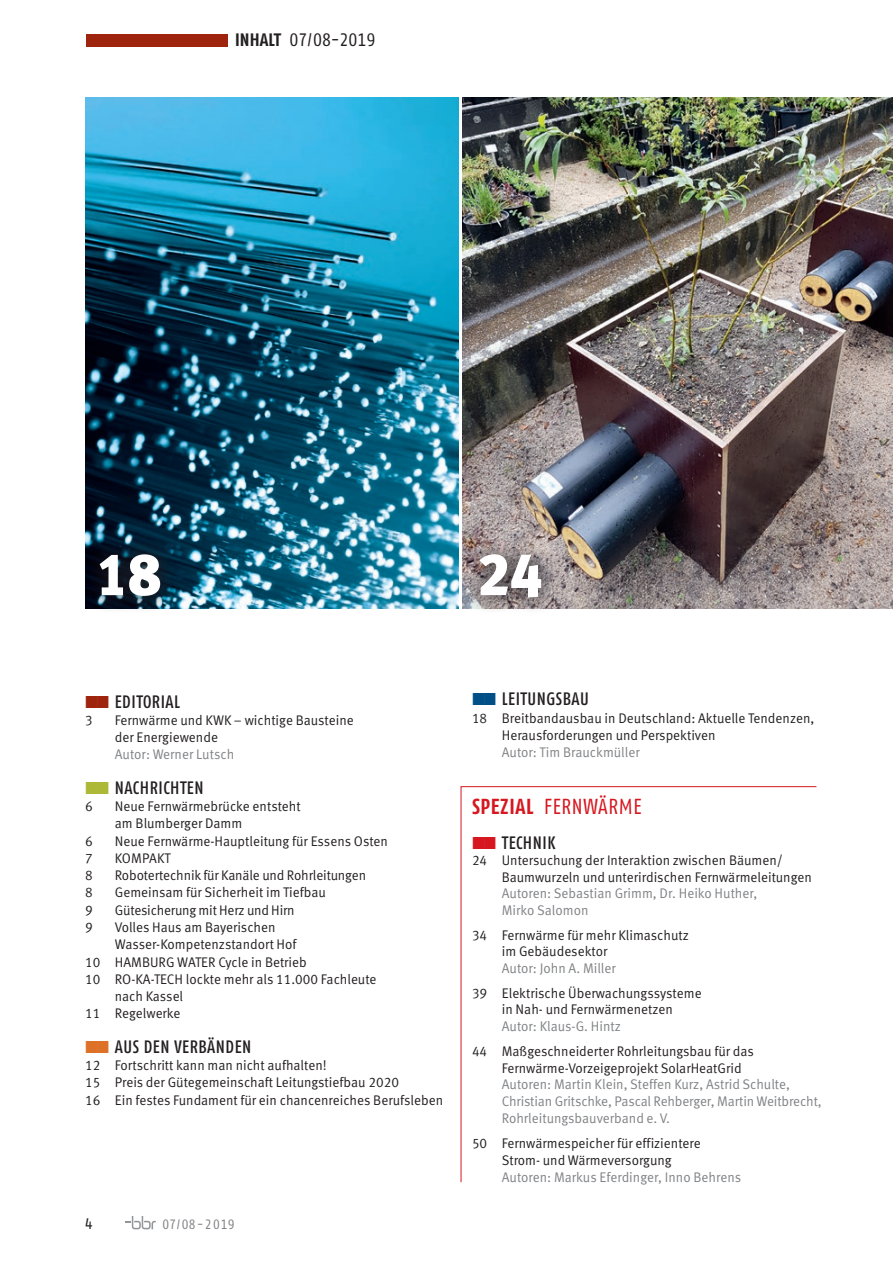
<style>
.page{position:relative;width:893px;height:1263px;background:#fff}
.page>*{position:absolute;margin:0;border:0;box-sizing:border-box;transform-origin:0 0}
.t1{font:900 59.55px "Meta OT";color:#fff;scale:.96 1}
.t2{font:condensed 21.75px "Fago OT";letter-spacing:.03em;color:#d7171f;scale:.96 1}
.t3{font:500 condensed 18px "Fago OT";letter-spacing:.03em;color:#231f20;scale:.96 1}
.t4{font:condensed 18px "Fago OT";color:#231f20}
.t5{font:condensed 15.3px "Fago OT";color:#231f20}
.t6{font:13.95px/17.2px "Meta OT Norm";color:#231f20;scale:.96 1}
.t7{font:13.95px/16.8px "Meta OT Norm";color:#808285;scale:.96 1}
.t8{font:condensed 13.5px "Fago OT";letter-spacing:.03em;color:#808285}
.s1{font-weight:700}
</style>
<div class="page">
<div style="left:86px;top:34px;width:141px;height:12px;background:#9e240d"></div>
<svg style="left:125px;top:1216px;width:31px;height:13px"></svg>
<img style="left:85px;top:98px;width:374px;height:510px">
<img style="left:463px;top:98px;width:430px;height:510px">
<svg style="left:463px;top:536px;width:96px;height:73px;background:#8b8081"></svg>
<svg style="left:460px;top:786px;width:357px;height:397px"></svg>
<img style="left:85px;top:536px;width:93px;height:73px">
<svg style="left:473px;top:837px;width:23px;height:12px"></svg>
<p class="t4" style="left:235px;top:29px;width:142px"><span class="s1">INHALT</span> 07/08-2019</p>
<h1 class="t1" style="left:96px;top:538px;width:69px">18</h1>
<h1 class="t1" style="left:477px;top:538px;width:69px">24</h1>
<p class="t3" style="left:115px;top:690px;width:70px">EDITORIAL</p>
<p class="t6" style="left:85px;top:712px;width:9px">3</p>
<p class="t6" style="left:115px;top:712px;width:250px">Fernwärme und KWK – wichtige Bausteine der Energiewende</p>
<p class="t7" style="left:115px;top:746px;width:126px">Autor: Werner Lutsch</p>
<p class="t3" style="left:115px;top:777px;width:94px">NACHRICHTEN</p>
<p class="t6" style="left:85px;top:798px;width:9px">6</p>
<p class="t6" style="left:115px;top:798px;width:195px">Neue Fernwärmebrücke entsteht am Blumberger Damm</p>
<p class="t6" style="left:85px;top:832px;width:9px">6</p>
<p class="t6" style="left:115px;top:832px;width:286px">Neue Fernwärme-Hauptleitung für Essens Osten</p>
<p class="t6" style="left:85px;top:850px;width:9px">7</p>
<p class="t6" style="left:115px;top:850px;width:60px">KOMPAKT</p>
<p class="t6" style="left:85px;top:867px;width:9px">8</p>
<p class="t6" style="left:115px;top:867px;width:263px">Robotertechnik für Kanäle und Rohrleitungen</p>
<p class="t6" style="left:85px;top:884px;width:9px">8</p>
<p class="t6" style="left:115px;top:884px;width:222px">Gemeinsam für Sicherheit im Tiefbau</p>
<p class="t6" style="left:85px;top:902px;width:9px">9</p>
<p class="t6" style="left:115px;top:902px;width:189px">Gütesicherung mit Herz und Hirn</p>
<p class="t6" style="left:85px;top:919px;width:9px">9</p>
<p class="t6" style="left:115px;top:919px;width:169px">Volles Haus am Bayerischen</p>
<p class="t6" style="left:115px;top:936px;width:191px">Wasser-Kompetenzstandort Hof</p>
<p class="t6" style="left:85px;top:953px;width:233px">10 HAMBURG WATER Cycle in Betrieb</p>
<p class="t6" style="left:85px;top:971px;width:305px">10 RO-KA-TECH lockte mehr als 11.000 Fachleute</p>
<p class="t6" style="left:115px;top:988px;width:73px">nach Kassel</p>
<p class="t6" style="left:85px;top:1005px;width:101px">11 Regelwerke</p>
<p class="t3" style="left:115px;top:1035px;width:144px">AUS DEN VERBÄNDEN</p>
<p class="t6" style="left:85px;top:1057px;width:375px">12 Fortschritt kann man nicht aufhalten!<br>15 Preis der Gütegemeinschaft Leitungstiefbau 2020<br>16 Ein festes Fundament für ein chancenreiches Berufsleben</p>
<p class="t5" style="left:85px;top:1215px;width:9px">4</p>
<p class="t8" style="left:162px;top:1216px;width:74px">07/08-2019</p>
<p class="t3" style="left:502px;top:688px;width:92px">LEITUNGSBAU</p>
<p class="t6" style="left:502px;top:709px;width:327px;text-indent:-30px">18 Breitbandausbau in Deutschland: Aktuelle Tendenzen,<br>Herausforderungen und Perspektiven</p>
<p class="t7" style="left:502px;top:744px;width:145px">Autor: Tim Brauckmüller</p>
<h2 class="t2" style="left:472px;top:793px;width:178px"><span class="s1">SPEZIAL</span> FERNWÄRME</h2>
<p class="t3" style="left:502px;top:831px;width:57px">TECHNIK</p>
<p class="t6" style="left:502px;top:852px;width:325px;line-height:16.5px;text-indent:-30px">24 Untersuchung der Interaktion zwischen Bäumen/<br>Baumwurzeln und unterirdischen Fernwärmeleitungen</p>
<p class="t7" style="left:502px;top:885px;width:268px">Autoren: Sebastian Grimm, Dr. Heiko Huther,<br>Mirko Salomon</p>
<p class="t6" style="left:502px;top:927px;width:196px;line-height:16.5px;text-indent:-30px">34 Fernwärme für mehr Klimaschutz im Gebäudesektor</p>
<p class="t7" style="left:502px;top:960px;width:120px">Autor: John A. Miller</p>
<p class="t6" style="left:472px;top:985px;width:241px;line-height:16.5px;text-align:center">39 Elektrische Überwachungssysteme in Nah- und Fernwärmenetzen</p>
<p class="t7" style="left:502px;top:1018px;width:126px">Autor: Klaus-G. Hintz</p>
<p class="t6" style="left:502px;top:1044px;width:264px;line-height:16.5px;text-indent:-30px">44 Maßgeschneiderter Rohrleitungsbau für das<br>Fernwärme-Vorzeigeprojekt SolarHeatGrid</p>
<p class="t7" style="left:502px;top:1076px;width:335px">Autoren: Martin Klein, Steffen Kurz, Astrid Schulte,<br>Christian Gritschke, Pascal Rehberger, Martin Weitbrecht,<br>Rohrleitungsbauverband e. V.</p>
<p class="t6" style="left:472px;top:1135px;width:240px;line-height:16.5px;text-align:center">50 Fernwärmespeicher für effizientere<br>Strom- und Wärmeversorgung</p>
<p class="t7" style="left:502px;top:1169px;width:251px">Autoren: Markus Eferdinger, Inno Behrens</p>
</div>
